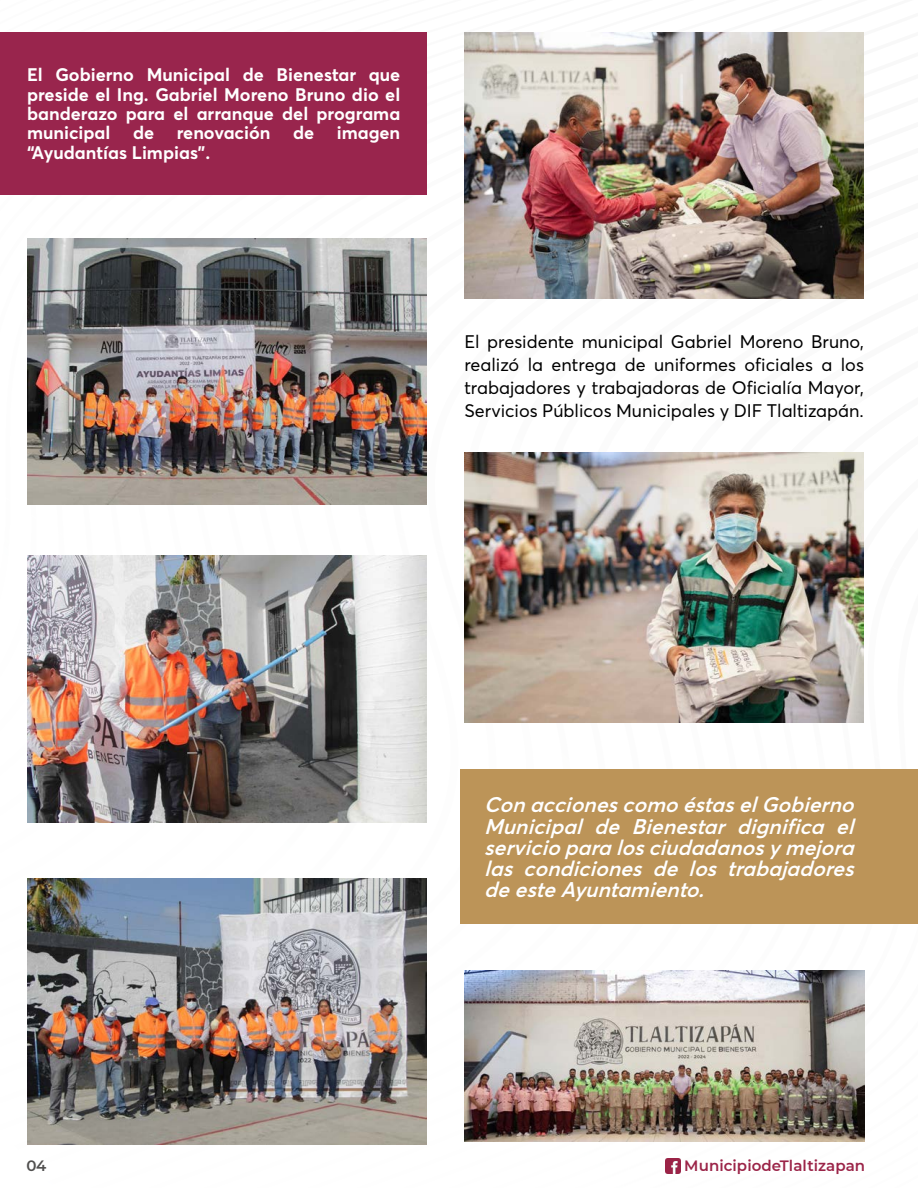
<style>
.page{position:relative;width:918px;height:1188px;background:#fff}
.page>*{position:absolute;margin:0;border:0;box-sizing:border-box;transform-origin:0 0}
.t1{font:italic 600 21px/21.3px "Averta";color:#fff;text-align:justify}
.t2{font:18px/22.8px "Averta";color:#000;text-align:justify}
.t3{font:700 18px/19.4px "Averta";color:#fff;text-align:justify}
.t4{font:600 15px "Montserrat";letter-spacing:.005em;color:#9b2448}
.t5{font:600 15px "Montserrat";color:#51504f}
</style>
<div class="page">
<img style="left:27px;top:822px;width:109px;height:1px">
<img style="left:343px;top:822px;width:77px;height:1px">
<img style="left:270px;top:822px;width:73px;height:1px">
<img style="left:199px;top:822px;width:68px;height:1px">
<img style="left:662px;top:970px;width:202px;height:1px">
<img style="left:131px;top:555px;width:26px;height:1px">
<img style="left:103px;top:555px;width:21px;height:1px">
<img style="left:287px;top:555px;width:52px;height:1px">
<img style="left:220px;top:555px;width:43px;height:1px">
<img style="left:159px;top:555px;width:32px;height:1px">
<img style="left:779px;top:722px;width:23px;height:1px">
<img style="left:710px;top:722px;width:32px;height:1px">
<img style="left:744px;top:722px;width:29px;height:1px">
<img style="left:671px;top:722px;width:39px;height:1px">
<img style="left:0;top:194px;width:260px;height:45px">
<img style="left:160px;top:224px;width:119px;height:15px">
<img style="left:836px;top:722px;width:28px;height:1px">
<img style="left:546px;top:452px;width:34px;height:1px">
<img style="left:580px;top:452px;width:37px;height:1px">
<img style="left:503px;top:452px;width:43px;height:1px">
<img style="left:683px;top:452px;width:181px;height:1px">
<div style="left:460px;top:769px;width:458px;height:155px;background:#bc9458"></div>
<img style="left:464px;top:32px;width:400px;height:267px">
<img style="left:27px;top:239px;width:400px;height:266px">
<img style="left:27px;top:556px;width:400px;height:266px">
<img style="left:27px;top:878px;width:400px;height:267px">
<img style="left:464px;top:453px;width:400px;height:269px">
<img style="left:464px;top:971px;width:400px;height:171px">
<img style="left:666px;top:1158px;width:15px;height:16px">
<div style="left:0;top:32px;width:427px;height:162px;background:#99254d"></div>
<p class="t3" style="left:27px;top:67px;width:375px">El Gobierno Municipal de Bienestar que preside el Ing. Gabriel Moreno Bruno dio el banderazo para el arranque del programa municipal</p>
<p class="t3" style="left:133px;top:125px;width:23px">de</p>
<p class="t3" style="left:177px;top:125px;width:95px">renovación</p>
<p class="t3" style="left:293px;top:125px;width:23px">de</p>
<p class="t3" style="left:337px;top:125px;width:65px">imagen</p>
<p class="t3" style="left:27px;top:144px;width:185px">“Ayudantías Limpias”.</p>
<p class="t2" style="left:464px;top:332px;width:401px">El presidente municipal Gabriel Moreno Bruno, realizó la entrega de uniformes oficiales a los trabajadores y trabajadoras de Oficialía Mayor, Servicios Públicos Municipales y DIF Tlaltizapán.</p>
<p class="t1" style="left:484px;top:796px;width:376px">Con acciones como éstas el Gobierno Municipal de Bienestar dignifica el servicio para los ciudadanos y mejora las condiciones de los trabajadores de este Ayuntamiento.</p>
<p class="t5" style="left:26px;top:1157px;width:21px">04</p>
<p class="t4" style="left:684px;top:1157px;width:182px">MunicipiodeTlaltizapan</p>
</div>
